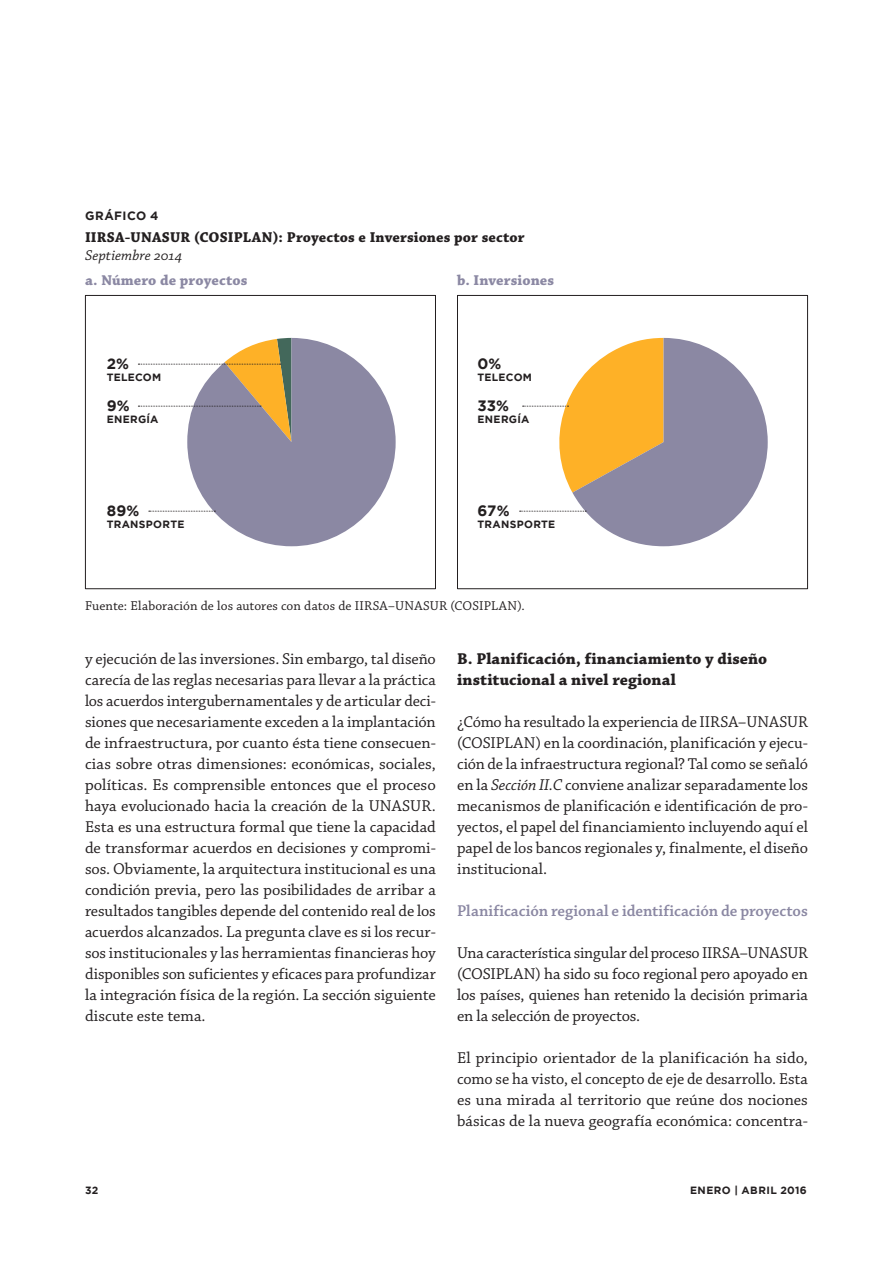
<style>
.page{position:relative;width:893px;height:1263px;background:#fff}
.page>*{position:absolute;margin:0;border:0;box-sizing:border-box;transform-origin:0 0}
.t1{font:16.5px/21px "Chaparral Pro";letter-spacing:.01em;color:#231f20;text-align:justify}
.t2{font:700 16.5px/21px "Chaparral Pro";letter-spacing:.005em;color:#231f20}
.t3{font:600 16.5px "Chaparral Pro";color:#8b88a3}
.t4{font:700 15px "Chaparral Pro";letter-spacing:.01em;color:#231f20}
.t5{font:700 15px "Chaparral Pro";letter-spacing:.005em;color:#8b88a3}
.t6{font:700 15px "Gotham";color:#231f20}
.t7{font:italic 15px "Chaparral Pro";letter-spacing:.005em;color:#231f20}
.t8{font:13.5px "Chaparral Pro";letter-spacing:.015em;color:#231f20}
.t9{font:700 12px "Gotham";color:#231f20}
.t10{font:700 10.5px "Gotham";letter-spacing:.035em;color:#231f20}
.s1{font-style:italic}
</style>
<div class="page">
<div style="left:85px;top:295px;width:351px;height:294px;border:1px solid #231f20"></div>
<div style="left:457px;top:295px;width:351px;height:294px;border:1px solid #231f20"></div>
<svg style="left:138px;top:338px;width:258px;height:208px"></svg>
<svg style="left:520px;top:338px;width:248px;height:208px"></svg>
<p class="t9" style="left:85px;top:209px;width:20px">GRÁF</p>
<p class="t9" style="left:123px;top:209px;width:37px">ICO 4</p>
<p class="t4" style="left:85px;top:229px;width:441px">IIRSA-UNASUR (COSIPLAN): Proyectos e Inversiones por sector</p>
<p class="t7" style="left:85px;top:247px;width:99px">Septiembre 2014</p>
<p class="t5" style="left:85px;top:272px;width:164px">a. Número de proyectos</p>
<p class="t5" style="left:457px;top:272px;width:99px">b. Inversiones</p>
<p class="t6" style="left:107px;top:355px;width:24px">2%</p>
<p class="t10" style="left:107px;top:371px;width:9px">TELECOM</p>
<p class="t6" style="left:477px;top:355px;width:25px">0%</p>
<p class="t10" style="left:477px;top:371px;width:9px">TELECOM</p>
<p class="t6" style="left:107px;top:397px;width:24px">9%</p>
<p class="t10" style="left:107px;top:413px;width:9px">ENER</p>
<p class="t10" style="left:138px;top:413px;width:22px">GÍA</p>
<p class="t6" style="left:477px;top:397px;width:33px">33%</p>
<p class="t10" style="left:477px;top:413px;width:9px">ENER</p>
<p class="t10" style="left:509px;top:413px;width:22px">GÍA</p>
<p class="t6" style="left:107px;top:502px;width:34px">89%</p>
<p class="t10" style="left:107px;top:518px;width:56px">TRANS PORTE</p>
<p class="t6" style="left:477px;top:502px;width:34px">67%</p>
<p class="t10" style="left:477px;top:518px;width:56px">TRANS PORTE</p>
<p class="t8" style="left:85px;top:598px;width:441px">Fuente: Elaboración de los autores con datos de IIRSA–UNASUR (COSIPLAN).</p>
<p class="t1" style="left:85px;top:649px;width:352px">y ejecución de las inversiones. Sin embargo, tal diseño carecía de las reglas necesarias para llevar a la práctica los acuerdos intergubernamentales y de articular deci&shy;siones que necesariamente exceden a la implantación de infraestructura, por cuanto ésta tiene consecuen&shy;cias sobre otras dimensiones: económicas, sociales, políticas. Es comprensible entonces que el proceso haya evolucionado hacia la creación de la UNASUR.<br>Esta es una estructura formal que tiene la capacidad de transformar acuerdos en decisiones y compromi&shy;sos. Obviamente, la arquitectura institucional es una condición previa, pero las posibilidades de arribar a resultados tangibles depende del contenido real de los acuerdos alcanzados. La pregunta clave es si los recur&shy;sos institucionales y las herramientas financieras hoy disponibles son suficientes y eficaces para profundizar la integración física de la región. La sección siguiente discute este tema.</p>
<p class="t2" style="left:457px;top:649px;width:312px">B. Planificación, financiamiento y diseño institucional a nivel regional</p>
<p class="t1" style="left:457px;top:712px;width:352px">¿Cómo ha resultado la experiencia de IIRSA–UNASUR (COSIPLAN) en la coordinación, planificación y ejecu&shy;ción de la infraestructura regional? Tal como se señaló en la <span class="s1">Sección II.C</span> conviene analizar separadamente los mecanismos de planificación e identificación de pro&shy;yectos, el papel del financiamiento incluyendo aquí el papel de los bancos regionales y, finalmente, el diseño institucional.</p>
<p class="t3" style="left:457px;top:902px;width:352px">Planificación regional e identificación de proyectos</p>
<p class="t1" style="left:457px;top:943px;width:352px">Una característica singular del proceso IIRSA–UNASUR (COSIPLAN) ha sido su foco regional pero apoyado en los países, quienes han retenido la decisión primaria en la selección de proyectos.</p>
<p class="t1" style="left:457px;top:1048px;width:352px">El principio orientador de la planificación ha sido, como se ha visto, el concepto de eje de desarrollo. Esta es una mirada al territorio que reúne dos nociones básicas de la nueva geografía económica: concentra-</p>
<p class="t10" style="left:85px;top:1184px;width:15px">32</p>
<p class="t10" style="left:690px;top:1184px;width:118px">ENERO | ABRIL 2016</p>
</div>
